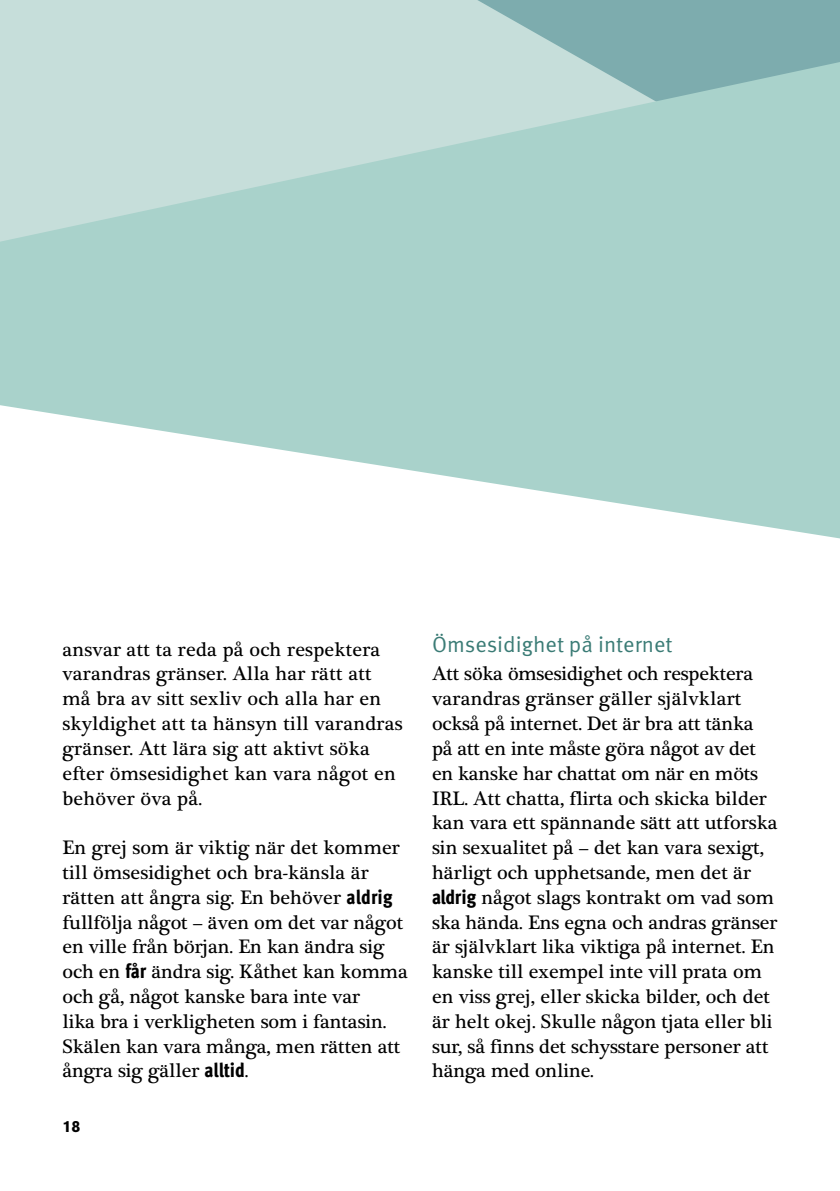
<style>
.page{position:relative;width:840px;height:1191px;background:#fff}
.page>*{position:absolute;margin:0;border:0;box-sizing:border-box;transform-origin:0 0}
.t1{font:22px "Meta OT Norm";color:#3a7b75}
.t2{font:20px/24.8px "Plantagenet Cherokee";color:#000}
.t3{font:700 16px "Akzidenz Grotesk BQ";color:#000}
.s1{font-family:"Meta OT";font-weight:800;font-stretch:condensed}
</style>
<div class="page">
<svg style="left:0;top:0;width:839px;height:539px;fill:#a9d2cb"></svg>
<p class="t2" style="left:62px;top:637px;width:341px">ansvar att ta reda på och respektera varandras gränser. Alla har rätt att må bra av sitt sexliv och alla har en skyldighet att ta hänsyn till varandras gränser. Att lära sig att aktivt söka efter ömsesidighet kan vara något en behöver öva på.</p>
<p class="t2" style="left:62px;top:835px;width:347px">En grej som är viktig när det kommer till ömsesidighet och bra-känsla är rätten att ångra sig. En behöver <span class="s1">aldrig </span>fullfölja något – även om det var något en ville från början. En kan ändra sig och en <span class="s1">får</span> ändra sig. Kåthet kan komma och gå, något kanske bara inte var<br>lika bra i verkligheten som i fantasin.<br>Skälen kan vara många, men rätten att ångra sig gäller <span class="s1">alltid</span>.</p>
<p class="t3" style="left:62px;top:1117px;width:19px">18</p>
<p class="t1" style="left:432px;top:631px;width:242px">Ömsesidighet på internet</p>
<p class="t2" style="left:432px;top:662px;width:347px">Att söka ömsesidighet och respektera varandras gränser gäller självklart också på internet. Det är bra att tänka på att en inte måste göra något av det en kanske har chattat om när en möts IRL. Att chatta, flirta och skicka bilder kan vara ett spännande sätt att utforska sin sexualitet på – det kan vara sexigt, härligt och upphetsande, men det är <span class="s1">aldrig</span> något slags kontrakt om vad som ska hända. Ens egna och andras gränser är självklart lika viktiga på internet. En kanske till exempel inte vill prata om en viss grej, eller skicka bilder, och det är helt okej. Skulle någon tjata eller bli sur, så finns det schysstare personer att hänga med online.</p>
</div>
